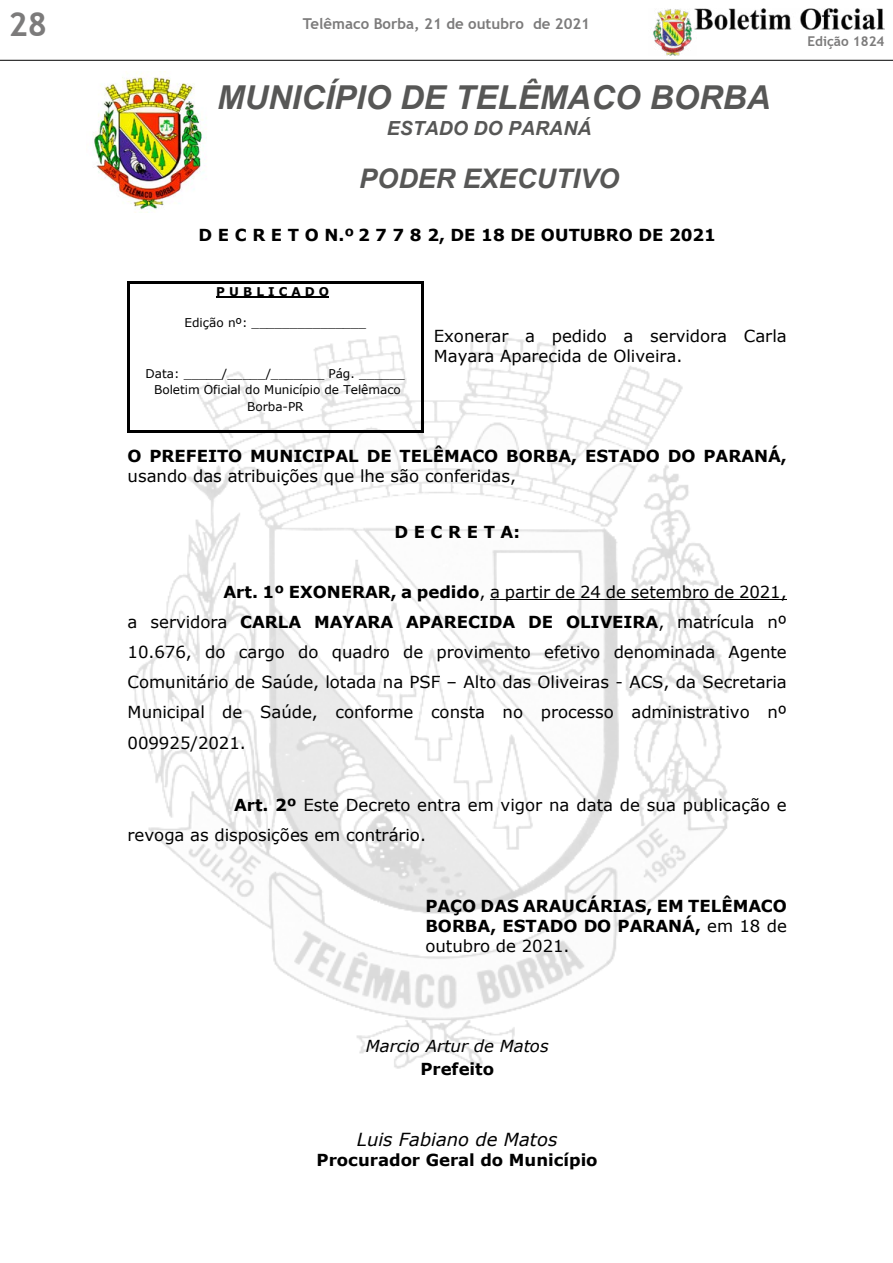
<style>
.page{position:relative;width:893px;height:1263px;background:#fff}
.page>*{position:absolute;margin:0;border:0;box-sizing:border-box;transform-origin:0 0}
.t1{font:italic 700 33px "Arial";color:#575756}
.t2{font:700 33px "Trebuchet MS";color:#7c7b7b}
.t3{font:italic 700 27px "Arial";color:#575756}
.t4{font:italic 700 19.5px "Arial";color:#575756}
.t5{font:italic 18px "Verdana";color:#000}
.t6{font:16.5px/30.2px "Verdana";letter-spacing:-.005em;color:#000}
.t7{font:700 16.5px/20.1px "Verdana";color:#000;text-align:justify}
.t8{font:italic 16.5px "Verdana";letter-spacing:-.005em;color:#000}
.t9{font:700 15px "Trebuchet MS";color:#7c7b7b}
.t10{font:700 13.5px "Trebuchet MS";color:#7c7b7b}
.t11{font:12px/16.8px "Verdana";letter-spacing:-.005em;color:#000;text-align:center}
.t12{font:700 12px "Verdana";color:#000}
.s1{font-weight:700}
.s2{font-weight:400}
</style>
<div class="page">
<img style="left:653px;top:9px;width:43px;height:47px">
<img style="left:693px;top:8px;width:191px;height:21px">
<hr style="left:0;top:60px;width:893px;height:1px;background:#000">
<img style="left:93px;top:72px;width:114px;height:138px">
<img style="left:127px;top:295px;width:607px;height:774px">
<hr style="left:490px;top:599px;width:297px;height:1px;background:#000">
<hr style="left:216px;top:296px;width:113px;height:2px;background:#000">
<hr style="left:130px;top:281px;width:291px;height:2px;background:#000">
<hr style="left:128px;top:284px;width:2px;height:147px;background:#000">
<hr style="left:130px;top:431px;width:291px;height:2px;background:#000">
<hr style="left:421px;top:284px;width:2px;height:147px;background:#000">
<h1 class="t2" style="left:9px;top:3px;width:40px">28</h1>
<p class="t9" style="left:303px;top:14px;width:289px">Telêmaco Borba, 21 de outubro de 2021</p>
<h1 class="t1" style="left:217px;top:76px;width:555px">MUNICÍPIO DE TELÊMACO BORBA</h1>
<p class="t4" style="left:387px;top:115px;width:206px">ESTADO DO PARANÁ</p>
<h2 class="t3" style="left:359px;top:161px;width:261px">PODER EXECUTIVO</h2>
<p class="t7" style="left:199px;top:225px;width:519px">D E C R E T O N.º 2 7 7 8 2, DE 18 DE OUTUBRO DE 2021</p>
<p class="t12" style="left:216px;top:283px;width:115px">P U B L I C A D O</p>
<p class="t11" style="left:184px;top:314px;width:183px">Edição nº: _______________</p>
<p class="t11" style="left:146px;top:365px;width:261px">Data: _____/_____/_______ Pág. ______<br>Boletim Oficial do Município de Telêmaco<br>Borba-PR</p>
<p class="t6" style="left:434px;top:325px;width:354px;line-height:20px">Exonerar a pedido a servidora Carla<br>Mayara Aparecida de Oliveira.</p>
<p class="t7" style="left:128px;top:445px;width:661px">O PREFEITO MUNICIPAL DE TELÊMACO BORBA, ESTADO DO PARANÁ,</p>
<p class="t6" style="left:128px;top:461px;width:390px">usando das atribuições que lhe são conferidas,</p>
<p class="t7" style="left:394px;top:521px;width:127px">D E C R E T A:</p>
<p class="t6" style="left:128px;top:577px;width:661px;text-align:justify;text-indent:96px"><span class="s1">Art. 1º EXONERAR, a pedido</span>, a partir de 24 de setembro de 2021, a servidora <span class="s1">CARLA MAYARA APARECIDA DE OLIVEIRA</span>, matrícula nº 10.676, do cargo do quadro de provimento efetivo denominada Agente Comunitário de Saúde, lotada na PSF – Alto das Oliveiras - ACS, da Secretaria Municipal de Saúde, conforme consta no processo administrativo nº 009925/2021.</p>
<p class="t6" style="left:128px;top:790px;width:661px;text-indent:106px"><span class="s1">Art. 2º</span> Este Decreto entra em vigor na data de sua publicação e revoga as disposições em contrário.</p>
<p class="t7" style="left:425px;top:895px;width:363px">PAÇO DAS ARAUCÁRIAS, EM TELÊMACO BORBA, ESTADO DO PARANÁ, <span class="s2">em 18 de outubro de 2021.</span></p>
<p class="t10" style="left:807px;top:33px;width:79px">Edição 1824</p>
<p class="t8" style="left:366px;top:1035px;width:184px">Marcio Artur de Matos</p>
<p class="t7" style="left:420px;top:1059px;width:75px">Prefeito</p>
<p class="t5" style="left:357px;top:1127px;width:202px">Luis Fabiano de Matos</p>
<p class="t7" style="left:317px;top:1150px;width:283px">Procurador Geral do Município</p>
</div>
